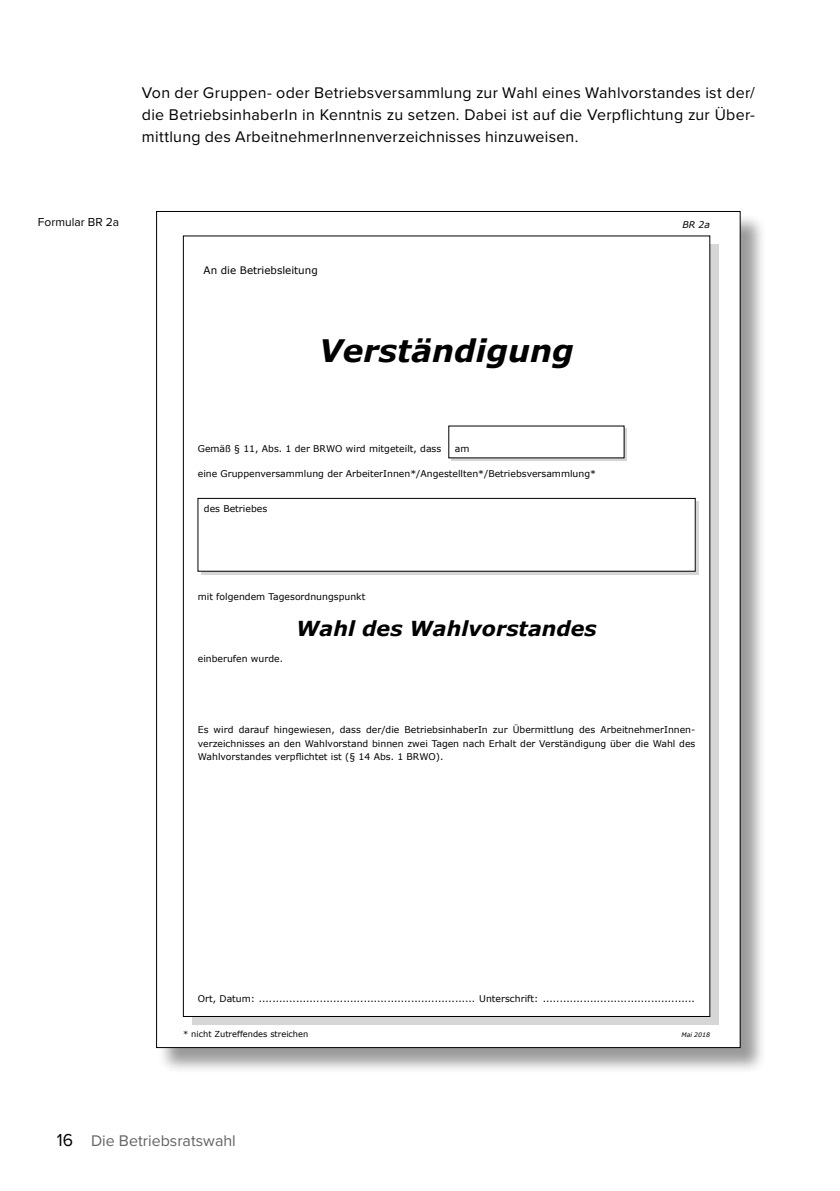
<style>
.page{position:relative;width:840px;height:1191px;background:#fff}
.page>*{position:absolute;margin:0;border:0;box-sizing:border-box;transform-origin:0 0}
.t1{font:italic 700 31px "Verdana";color:#000}
.t2{font:italic 700 20.6px "Verdana";color:#000}
.t3{font:16px/22px "Proxima Nova";letter-spacing:.015em;color:#000;text-align:justify}
.t4{font:16px "Proxima Nova";color:#636363}
.t5{font:12px "Proxima Nova";color:#000}
.t6{font:10.4px "Verdana";color:#000}
.t7{font:9.2px/13.4px "Verdana";color:#000;text-align:justify}
.t8{font:italic 9.2px "Verdana";color:#000}
.t9{font:8.2px "Verdana";color:#000}
.t10{font:italic 6.2px "Verdana";color:#000}
.s1{font-size:18px;color:#000}
</style>
<div class="page">
<div style="left:158px;top:213px;width:609px;height:861px;background:#000;opacity:.4"></div>
<div style="left:156px;top:211px;width:583px;height:836px;background:#fff"></div>
<svg style="left:192px;top:244px;width:526px;height:781px;background:#bfbfbf"></svg>
<div style="left:183px;top:236px;width:526px;height:780px;background:#fff"></div>
<div style="left:201px;top:501px;width:497px;height:73px;background:linear-gradient(to right,#3a3a3a,#3a3a3a)"></div>
<div style="left:198px;top:498px;width:496px;height:73px;background:#fff"></div>
<div style="left:198px;top:498px;width:497px;height:73px;border:1px solid #000"></div>
<svg style="left:451px;top:429px;width:175px;height:32px"></svg>
<div style="left:448px;top:426px;width:175px;height:32px;background:#fff"></div>
<h3 class="t3" style="left:142px;top:81px;width:614px">Von der Gruppen- oder Betriebsversammlung zur Wahl eines Wahlvorstandes ist der/ die BetriebsinhaberIn in Kenntnis zu setzen. Dabei ist auf die Verpflichtung zur Über&shy;mittlung des ArbeitnehmerInnenverzeichnisses hinzuweisen.</h3>
<h3 class="t5" style="left:38px;top:213px;width:83px">Formular BR 2a</h3>
<p class="t6" style="left:203px;top:263px;width:116px">An die Betriebsleitung</p>
<h1 class="t1" style="left:319px;top:328px;width:256px">Verständigung</h1>
<p class="t8" style="left:682px;top:218px;width:29px">BR 2a</p>
<p class="t7" style="left:198px;top:441px;width:245px">Gemäß § 11, Abs. 1 der BRWO wird mitgeteilt, dass</p>
<p class="t7" style="left:198px;top:467px;width:399px">eine Gruppenversammlung der ArbeiterInnen*/Angestellten*/Betriebsversammlung*</p>
<p class="t7" style="left:454px;top:442px;width:16px">am</p>
<p class="t7" style="left:204px;top:501px;width:65px">des Betriebes</p>
<p class="t7" style="left:198px;top:589px;width:169px">mit folgendem Tagesordnungspunkt</p>
<h2 class="t2" style="left:296px;top:613px;width:302px">Wahl des Wahlvorstandes</h2>
<p class="t7" style="left:198px;top:651px;width:87px">einberufen wurde.</p>
<p class="t7" style="left:198px;top:723px;width:499px">Es wird darauf hingewiesen, dass der/die BetriebsinhaberIn zur Übermittlung des ArbeitnehmerInnen&shy;verzeichnisses an den Wahlvorstand binnen zwei Tagen nach Erhalt der Verständigung über die Wahl des Wahlvorstandes verpflichtet ist (§ 14 Abs. 1 BRWO).</p>
<p class="t7" style="left:198px;top:992px;width:498px">Ort, Datum: ................................................................ Unterschrift: .............................................</p>
<p class="t9" style="left:183px;top:1028px;width:127px">* nicht Zutreffendes streichen</p>
<p class="t10" style="left:681px;top:1030px;width:30px">Mai 2018</p>
<h3 class="t4" style="left:57px;top:1128px;width:180px"><span class="s1">16</span> Die Betriebsratswahl</h3>
</div>
